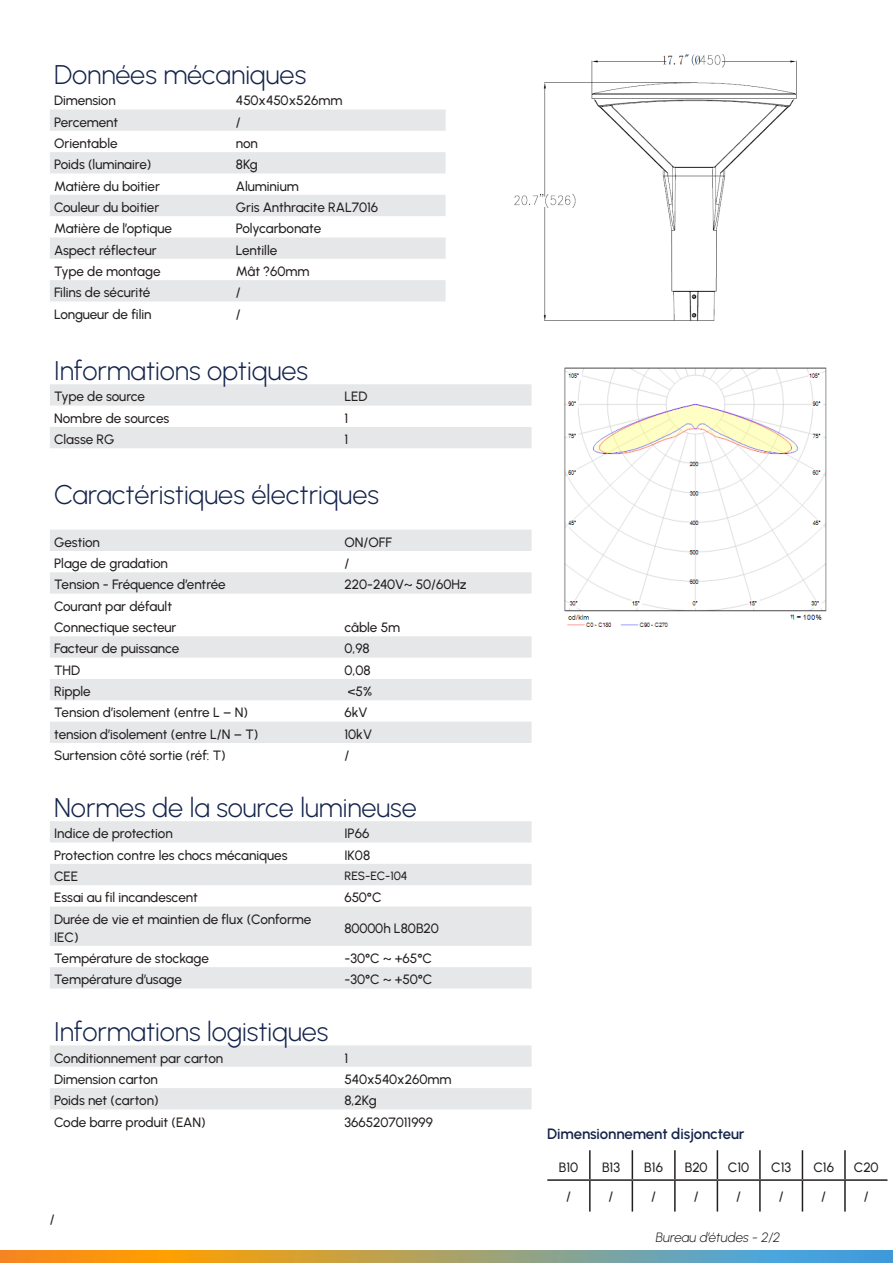
<style>
.page{position:relative;width:893px;height:1263px;background:#fff}
.page>*{position:absolute;margin:0;border:0;box-sizing:border-box;transform-origin:0 0}
.t1{font:300 27px "Urbanist";color:#15244b}
.Texte_courant{font:600 15px "Urbanist";letter-spacing:-.01em;color:#15244b}
.Texte_courant-2{font:500 13.5px/18px "Urbanist";letter-spacing:-.005em;color:#231f20}
.Texte_courant-3{font:italic 300 13.5px "Urbanist";color:#231f20}
.Texte_courant-4{font:500 12px "Urbanist";color:#231f20}
</style>
<div class="page">
<svg style="left:0;top:1251px;width:893px;height:12px"></svg>
<img style="left:514px;top:54px;width:283px;height:267px">
<svg style="left:50px;top:384px;width:481px;height:64px"></svg>
<svg style="left:50px;top:530px;width:481px;height:213px"></svg>
<svg style="left:50px;top:821px;width:481px;height:288px;fill:#ebeced"></svg>
<svg style="left:50px;top:109px;width:396px;height:192px;fill:#e6e7e9"></svg>
<hr style="left:589px;top:1150px;width:2px;height:29px;background:#231f20">
<svg style="left:632px;top:1150px;width:1px;height:29px"></svg>
<hr style="left:674px;top:1150px;width:2px;height:29px;background:#231f20">
<svg style="left:717px;top:1150px;width:1px;height:29px"></svg>
<hr style="left:759px;top:1150px;width:2px;height:29px;background:#231f20">
<svg style="left:802px;top:1150px;width:1px;height:29px"></svg>
<hr style="left:844px;top:1150px;width:2px;height:29px;background:#231f20">
<hr style="left:547px;top:1179px;width:43px;height:2px;background:#231f20">
<hr style="left:590px;top:1179px;width:42px;height:2px;background:#231f20">
<hr style="left:589px;top:1181px;width:2px;height:30px;background:#231f20">
<hr style="left:632px;top:1179px;width:43px;height:2px;background:#231f20">
<hr style="left:632px;top:1181px;width:1px;height:30px;background:#231f20">
<hr style="left:675px;top:1179px;width:42px;height:2px;background:#231f20">
<hr style="left:674px;top:1181px;width:2px;height:30px;background:#231f20">
<hr style="left:717px;top:1179px;width:43px;height:2px;background:#231f20">
<hr style="left:717px;top:1181px;width:1px;height:30px;background:#231f20">
<hr style="left:760px;top:1179px;width:42px;height:2px;background:#231f20">
<hr style="left:759px;top:1181px;width:2px;height:30px;background:#231f20">
<hr style="left:802px;top:1179px;width:43px;height:2px;background:#231f20">
<hr style="left:802px;top:1181px;width:1px;height:30px;background:#231f20">
<hr style="left:845px;top:1179px;width:42px;height:2px;background:#231f20">
<hr style="left:844px;top:1181px;width:2px;height:30px;background:#231f20">
<img style="left:564px;top:368px;width:263px;height:259px">
<p class="t1" style="left:54px;top:57px;width:254px">Données mécaniques</p>
<p class="Texte_courant-2" style="left:54px;top:91px;width:63px">Dimension</p>
<p class="Texte_courant-2" style="left:236px;top:91px;width:108px">450x450x526mm</p>
<p class="Texte_courant-2" style="left:54px;top:112px;width:66px">Percement</p>
<p class="Texte_courant-2" style="left:236px;top:112px;width:6px">/</p>
<p class="Texte_courant-2" style="left:54px;top:134px;width:65px">Orientable</p>
<p class="Texte_courant-2" style="left:236px;top:134px;width:23px">non</p>
<p class="Texte_courant-2" style="left:54px;top:155px;width:99px">Poids (luminaire)</p>
<p class="Texte_courant-2" style="left:236px;top:155px;width:24px">8Kg</p>
<p class="Texte_courant-2" style="left:54px;top:176px;width:107px">Matière du boitier</p>
<p class="Texte_courant-2" style="left:236px;top:176px;width:64px">Aluminium</p>
<p class="Texte_courant-2" style="left:54px;top:198px;width:107px">Couleur du boitier</p>
<p class="Texte_courant-2" style="left:236px;top:198px;width:144px">Gris Anthracite RAL7016</p>
<p class="Texte_courant-2" style="left:54px;top:219px;width:119px">Matière de l’optique</p>
<p class="Texte_courant-2" style="left:236px;top:219px;width:87px">Polycarbonate</p>
<p class="Texte_courant-2" style="left:54px;top:240px;width:104px">Aspect réflecteur</p>
<p class="Texte_courant-2" style="left:236px;top:240px;width:43px">Lentille</p>
<p class="Texte_courant-2" style="left:54px;top:262px;width:108px">Type de montage</p>
<p class="Texte_courant-2" style="left:236px;top:262px;width:75px">Mât ?60mm</p>
<p class="Texte_courant-2" style="left:54px;top:283px;width:98px">Filins de sécurité</p>
<p class="Texte_courant-2" style="left:236px;top:283px;width:6px">/</p>
<p class="Texte_courant-2" style="left:54px;top:304px;width:99px">Longueur de filin</p>
<p class="Texte_courant-2" style="left:236px;top:304px;width:6px">/</p>
<p class="t1" style="left:54px;top:353px;width:255px">Informations optiques</p>
<p class="Texte_courant-2" style="left:54px;top:387px;width:92px">Type de source</p>
<p class="Texte_courant-2" style="left:344px;top:387px;width:25px">LED</p>
<p class="Texte_courant-2" style="left:54px;top:408px;width:117px">Nombre de sources</p>
<p class="Texte_courant-2" style="left:344px;top:408px;width:5px">1</p>
<p class="Texte_courant-2" style="left:54px;top:430px;width:62px">Classe RG</p>
<p class="Texte_courant-2" style="left:344px;top:430px;width:5px">1</p>
<p class="t1" style="left:54px;top:477px;width:326px">Caractéristiques électriques</p>
<p class="Texte_courant-2" style="left:54px;top:532px;width:47px">Gestion</p>
<p class="Texte_courant-2" style="left:344px;top:532px;width:49px">ON/OFF</p>
<p class="Texte_courant-2" style="left:54px;top:554px;width:115px">Plage de gradation</p>
<p class="Texte_courant-2" style="left:344px;top:554px;width:6px">/</p>
<p class="Texte_courant-2" style="left:54px;top:575px;width:173px">Tension - Fréquence d’entrée</p>
<p class="Texte_courant-2" style="left:344px;top:575px;width:124px">220-240V~ 50/60Hz</p>
<p class="Texte_courant-2" style="left:54px;top:596px;width:119px">Courant par défault</p>
<p class="Texte_courant-2" style="left:54px;top:618px;width:124px">Connectique secteur</p>
<p class="Texte_courant-2" style="left:344px;top:618px;width:57px">câble 5m</p>
<p class="Texte_courant-2" style="left:54px;top:639px;width:127px">Facteur de puissance</p>
<p class="Texte_courant-2" style="left:344px;top:639px;width:27px">0,98</p>
<p class="Texte_courant-2" style="left:54px;top:660px;width:28px">THD</p>
<p class="Texte_courant-2" style="left:344px;top:660px;width:28px">0,08</p>
<p class="Texte_courant-2" style="left:54px;top:682px;width:38px">Ripple</p>
<p class="Texte_courant-2" style="left:348px;top:682px;width:26px">&lt;5%</p>
<p class="Texte_courant-2" style="left:54px;top:703px;width:195px">Tension d’isolement (entre L – N)</p>
<p class="Texte_courant-2" style="left:344px;top:703px;width:25px">6kV</p>
<p class="Texte_courant-2" style="left:54px;top:724px;width:206px">tension d’isolement (entre L/N – T)</p>
<p class="Texte_courant-2" style="left:344px;top:724px;width:29px">10kV</p>
<p class="Texte_courant-2" style="left:54px;top:746px;width:173px">Surtension côté sortie (réf: T)</p>
<p class="Texte_courant-2" style="left:344px;top:746px;width:6px">/</p>
<p class="t1" style="left:54px;top:790px;width:364px">Normes de la source lumineuse</p>
<p class="Texte_courant-2" style="left:54px;top:824px;width:120px">Indice de protection</p>
<p class="Texte_courant-2" style="left:344px;top:824px;width:26px">IP66</p>
<p class="Texte_courant-2" style="left:54px;top:845px;width:235px">Protection contre les chocs mécaniques</p>
<p class="Texte_courant-2" style="left:344px;top:845px;width:27px">IK08</p>
<p class="Texte_courant-2" style="left:54px;top:867px;width:26px">CEE</p>
<p class="Texte_courant-4" style="left:344px;top:868px;width:65px">RES-EC-104</p>
<p class="Texte_courant-2" style="left:54px;top:888px;width:145px">Essai au fil incandescent</p>
<p class="Texte_courant-2" style="left:344px;top:888px;width:39px">650°C</p>
<p class="Texte_courant-2" style="left:54px;top:909px;width:259px">Durée de vie et maintien de flux (Conforme<br>IEC)</p>
<p class="Texte_courant-2" style="left:344px;top:918px;width:96px">80000h L80B20</p>
<p class="Texte_courant-2" style="left:54px;top:949px;width:156px">Température de stockage</p>
<p class="Texte_courant-2" style="left:344px;top:949px;width:89px">-30°C ~ +65°C</p>
<p class="Texte_courant-2" style="left:54px;top:970px;width:129px">Température d’usage</p>
<p class="Texte_courant-2" style="left:344px;top:970px;width:90px">-30°C ~ +50°C</p>
<p class="t1" style="left:54px;top:1014px;width:276px">Informations logistiques</p>
<p class="Texte_courant-2" style="left:54px;top:1048px;width:171px">Conditionnement par carton</p>
<p class="Texte_courant-2" style="left:344px;top:1048px;width:5px">1</p>
<p class="Texte_courant-2" style="left:54px;top:1070px;width:105px">Dimension carton</p>
<p class="Texte_courant-2" style="left:344px;top:1070px;width:109px">540x540x260mm</p>
<p class="Texte_courant-2" style="left:54px;top:1091px;width:106px">Poids net (carton)</p>
<p class="Texte_courant-2" style="left:344px;top:1091px;width:34px">8,2Kg</p>
<p class="Texte_courant-2" style="left:54px;top:1112px;width:153px">Code barre produit (EAN)</p>
<p class="Texte_courant-2" style="left:344px;top:1112px;width:90px">3665207011999</p>
<p class="Texte_courant-2" style="left:50px;top:1210px;width:6px">/</p>
<p class="Texte_courant" style="left:547px;top:1123px;width:199px">Dimensionnement disjoncteur</p>
<p class="Texte_courant-2" style="left:559px;top:1157px;width:21px">B10</p>
<p class="Texte_courant-2" style="left:602px;top:1157px;width:20px">B13</p>
<p class="Texte_courant-2" style="left:644px;top:1157px;width:20px">B16</p>
<p class="Texte_courant-2" style="left:685px;top:1157px;width:24px">B20</p>
<p class="Texte_courant-2" style="left:728px;top:1157px;width:23px">C10</p>
<p class="Texte_courant-2" style="left:771px;top:1157px;width:22px">C13</p>
<p class="Texte_courant-2" style="left:813px;top:1157px;width:22px">C16</p>
<p class="Texte_courant-2" style="left:854px;top:1157px;width:26px">C20</p>
<p class="Texte_courant-2" style="left:566px;top:1187px;width:6px">/</p>
<p class="Texte_courant-2" style="left:609px;top:1187px;width:6px">/</p>
<p class="Texte_courant-2" style="left:651px;top:1187px;width:6px">/</p>
<p class="Texte_courant-2" style="left:694px;top:1187px;width:6px">/</p>
<p class="Texte_courant-2" style="left:736px;top:1187px;width:6px">/</p>
<p class="Texte_courant-2" style="left:779px;top:1187px;width:6px">/</p>
<p class="Texte_courant-2" style="left:821px;top:1187px;width:6px">/</p>
<p class="Texte_courant-2" style="left:864px;top:1187px;width:6px">/</p>
<p class="Texte_courant-3" style="left:656px;top:1228px;width:126px">Bureau d’études - 2/2</p>
</div>
